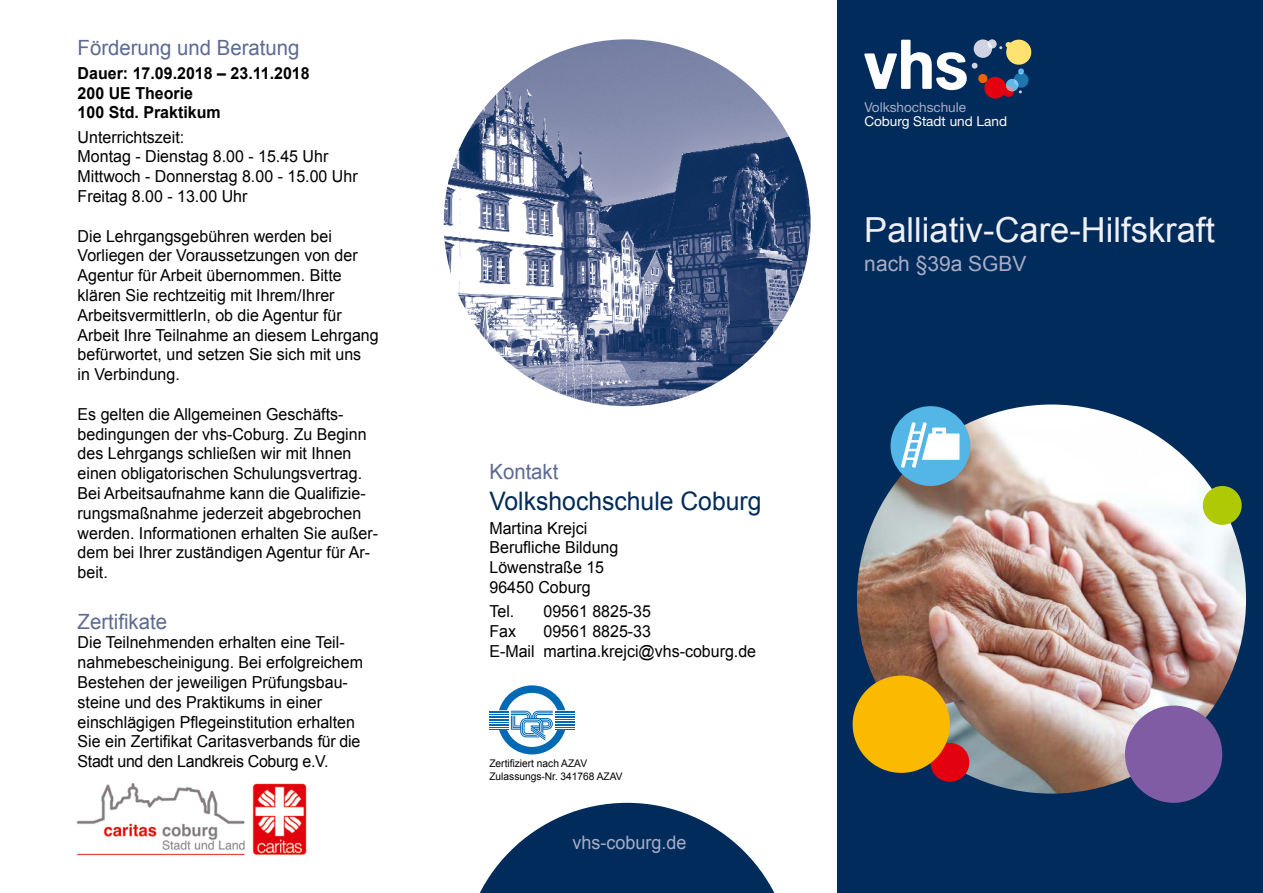
<style>
.page{position:relative;width:1263px;height:893px;background:#fff}
.page>*{position:absolute;margin:0;border:0;box-sizing:border-box;transform-origin:0 0}
.t1{font:34.5px "Arial";color:#eff0f6}
.t2{font:25.5px "Arial";color:#002b5a}
.t3{font:21px "Arial";color:#5d6a92}
.t4{font:21px "Arial";color:#a8adc7}
.t5{font:18.6px "Arial";color:#a8adc7}
.t6{font:16.5px/19.8px "Arial";color:#000}
.t7{font:700 16.5px/19.8px "Arial";color:#000}
.t8{font:13.5px "Helvetica Neue";color:#fff}
.t9{font:13.5px "Helvetica Neue";color:#a8adc7}
.t10{font:10.5px/12.6px "Arial";color:#000}
</style>
<div class="page">
<div style="left:838px;top:0;width:425px;height:893px;background:#002b5a"></div>
<svg style="left:864px;top:39px;width:167px;height:60px"></svg>
<img style="left:857px;top:404px;width:389px;height:390px;border-radius:195px">
<img style="left:444px;top:39px;width:366px;height:367px;border-radius:183px">
<div style="left:930px;top:743px;width:39px;height:39px;background:#e3000f;border-radius:50%"></div>
<div style="left:1203px;top:486px;width:39px;height:39px;background:#afca05;border-radius:50%"></div>
<div style="left:1125px;top:705px;width:97px;height:98px;background:#7f5ca3;border-radius:50%"></div>
<div style="left:853px;top:676px;width:97px;height:97px;background:#fbba00;border-radius:50%"></div>
<div style="left:890px;top:406px;width:80px;height:80px;background:#53b6e7;border-radius:50%"></div>
<svg style="left:901px;top:422px;width:58px;height:46px"></svg>
<svg style="left:479px;top:803px;width:296px;height:90px"></svg>
<svg style="left:489px;top:685px;width:86px;height:69px"></svg>
<img style="left:76px;top:783px;width:231px;height:73px">
<p class="t3" style="left:78px;top:34px;width:223px">Förderung und Beratung</p>
<p class="t7" style="left:78px;top:64px;width:234px">Dauer: 17.09.2018 – 23.11.2018<br>200 UE Theorie<br>100 Std. Praktikum</p>
<p class="t6" style="left:78px;top:127px;width:282px">Unterrichtszeit:<br>Montag - Dienstag 8.00 - 15.45 Uhr<br>Mittwoch - Donnerstag 8.00 - 15.00 Uhr<br>Freitag 8.00 - 13.00 Uhr</p>
<p class="t6" style="left:78px;top:226px;width:303px">Die Lehrgangsgebühren werden bei Vorliegen der Voraussetzungen von der Agentur für Arbeit übernommen. Bitte klären Sie rechtzeitig mit Ihrem/Ihrer ArbeitsvermittlerIn, ob die Agentur für Arbeit Ihre Teilnahme an diesem Lehrgang befürwortet, und setzen Sie sich mit uns<br>in Verbindung.</p>
<p class="t6" style="left:78px;top:404px;width:302px">Es gelten die Allgemeinen Geschäfts&shy;bedingungen der vhs-Coburg. Zu Beginn des Lehrgangs schließen wir mit Ihnen einen obligatorischen Schulungsvertrag.<br>Bei Arbeitsaufnahme kann die Qualifizie&shy;rungsmaßnahme jederzeit abgebrochen werden. Informationen erhalten Sie außer&shy;dem bei Ihrer zuständigen Agentur für Ar&shy;beit.</p>
<p class="t3" style="left:78px;top:607px;width:91px">Zertifikate</p>
<p class="t6" style="left:78px;top:633px;width:287px">Die Teilnehmenden erhalten eine Teil&shy;nahmebescheinigung. Bei erfolgreichem Bestehen der jeweiligen Prüfungsbau&shy;steine und des Praktikums in einer einschlägigen Pflegeinstitution erhalten Sie ein Zertifikat Caritasverbands für die Stadt und den Landkreis Coburg e.V.</p>
<p class="t3" style="left:489px;top:458px;width:71px">Kontakt</p>
<h2 class="t2" style="left:489px;top:484px;width:274px">Volkshochschule Coburg</h2>
<p class="t6" style="left:489px;top:518px;width:130px">Martina Krejci<br>Berufliche Bildung<br>Löwenstraße 15<br>96450 Coburg</p>
<p class="t6" style="left:489px;top:602px;width:26px">Tel.</p>
<p class="t6" style="left:543px;top:602px;width:109px">09561 8825-35</p>
<p class="t6" style="left:489px;top:621px;width:28px">Fax</p>
<p class="t6" style="left:489px;top:621px;width:268px;text-indent:54px">09561 8825-33<br>E-Mail martina.krejci@vhs-coburg.de</p>
<p class="t10" style="left:489px;top:757px;width:135px">Zertifiziert nach AZAV<br>Zulassungs-Nr. 341768 AZAV</p>
<p class="t5" style="left:572px;top:830px;width:116px">vhs-coburg.de</p>
<p class="t9" style="left:864px;top:99px;width:103px">Volkshochschule</p>
<p class="t8" style="left:864px;top:113px;width:144px">Coburg Stadt und Land</p>
<h1 class="t1" style="left:864px;top:207px;width:352px">Palliativ-Care-Hilfskraft</h1>
<p class="t4" style="left:864px;top:250px;width:164px">nach §39a SGBV</p>
</div>
